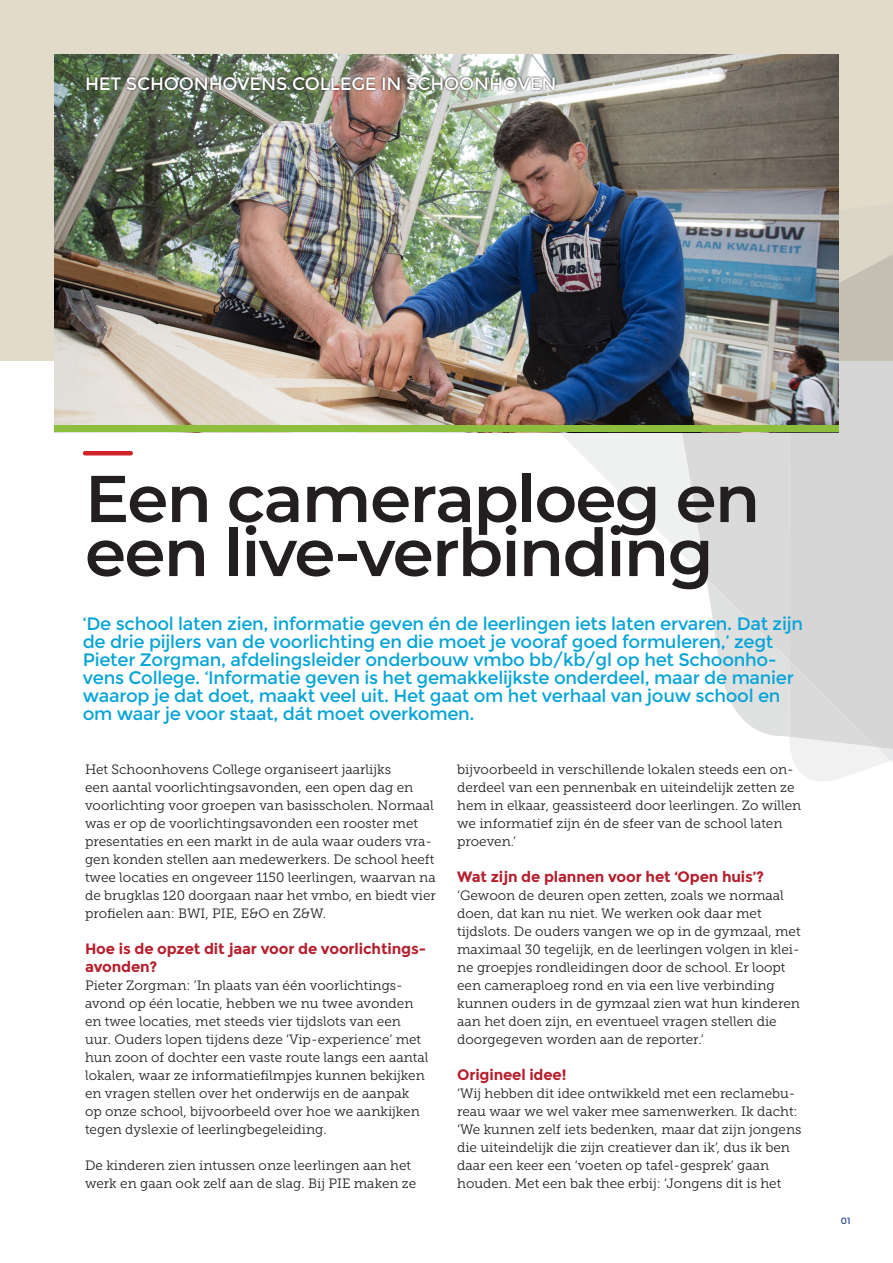
<style>
.page{position:relative;width:893px;height:1263px;background:#fff}
.page>*{position:absolute;margin:0;border:0;box-sizing:border-box;transform-origin:0 0}
.t1{font:600 66px/54px "Montserrat";letter-spacing:-.025em;color:#231f20}
.t2{font:18px/18px "Montserrat";letter-spacing:-.015em;color:#05a4d7}
.t3{font:18px "Montserrat";letter-spacing:-.01em;color:#fff}
.t4{font:700 15px/18px "Montserrat";letter-spacing:-.01em;color:#b61f2d}
.t5{font:13.5px/18px "Museo Slab 300";color:#231f20}
.t6{font:9px "Montserrat";color:#253f8e}
</style>
<div class="page">
<div style="left:0;top:0;width:893px;height:360px;background:#e3dbc9"></div>
<svg style="left:509px;top:432px;width:159px;height:108px"></svg>
<svg style="left:668px;top:254px;width:225px;height:527px"></svg>
<img style="left:54px;top:54px;width:785px;height:372px">
<div style="left:54px;top:426px;width:785px;height:6px;background:#8dbe3e"></div>
<hr style="left:85px;top:451px;width:46px;height:4px;background:#d1232a">
<img style="left:85px;top:76px;width:471px;height:16px">
<p class="t3" style="left:85px;top:73px;width:473px">HET SCHOONHOVENS COLLEGE IN SCHOONHOVEN</p>
<p class="t1" style="left:85px;top:469px;width:677px">Een cameraploeg en een live-verbinding</p>
<p class="t2" style="left:83px;top:615px;width:722px">‘De school laten zien, informatie geven én de leerlingen iets laten ervaren. Dat zijn de drie pijlers van de voorlichting en die moet je vooraf goed formuleren,’ zegt Pieter Zorgman, afdelingsleider onderbouw vmbo bb/kb/gl op het Schoonho&shy;vens College. ‘Informatie geven is het gemakkelijkste onderdeel, maar de manier waarop je dat doet, maakt veel uit. Het gaat om het verhaal van jouw school en om waar je voor staat, dát moet overkomen.</p>
<p class="t5" style="left:85px;top:760px;width:352px">Het Schoonhovens College organiseert jaarlijks<br>een aantal voorlichtingsavonden, een open dag en voorlichting voor groepen van basisscholen. Normaal was er op de voorlichtingsavonden een rooster met presentaties en een markt in de aula waar ouders vra&shy;gen konden stellen aan medewerkers. De school heeft twee locaties en ongeveer 1150 leerlingen, waarvan na de brugklas 120 doorgaan naar het vmbo, en biedt vier profielen aan: BWI, PIE, E&amp;O en Z&amp;W.</p>
<p class="t4" style="left:85px;top:940px;width:342px">Hoe is de opzet dit jaar voor de voorlichtings&shy;avonden?</p>
<p class="t5" style="left:85px;top:976px;width:345px">Pieter Zorgman: ’In plaats van één voorlichtings&shy;avond op één locatie, hebben we nu twee avonden en twee locaties, met steeds vier tijdslots van een uur. Ouders lopen tijdens deze ‘Vip-experience’ met hun zoon of dochter een vaste route langs een aantal lokalen, waar ze informatiefilmpjes kunnen bekijken en vragen stellen over het onderwijs en de aanpak op onze school, bijvoorbeeld over hoe we aankijken tegen dyslexie of leerlingbegeleiding.</p>
<p class="t5" style="left:85px;top:1156px;width:333px">De kinderen zien intussen onze leerlingen aan het werk en gaan ook zelf aan de slag. Bij PIE maken ze</p>
<p class="t5" style="left:457px;top:760px;width:346px">bijvoorbeeld in verschillende lokalen steeds een on&shy;derdeel van een pennenbak en uiteindelijk zetten ze hem in elkaar, geassisteerd door leerlingen. Zo willen we informatief zijn én de sfeer van de school laten proeven.’</p>
<p class="t4" style="left:457px;top:868px;width:309px">Wat zijn de plannen voor het ‘Open huis’?</p>
<p class="t5" style="left:457px;top:886px;width:345px">‘Gewoon de deuren open zetten, zoals we normaal doen, dat kan nu niet. We werken ook daar met tijdslots. De ouders vangen we op in de gymzaal, met maximaal 30 tegelijk, en de leerlingen volgen in klei&shy;ne groepjes rondleidingen door de school. Er loopt een cameraploeg rond en via een live verbinding kunnen ouders in de gymzaal zien wat hun kinderen aan het doen zijn, en eventueel vragen stellen die doorgegeven worden aan de reporter.’</p>
<p class="t4" style="left:457px;top:1066px;width:111px">Origineel idee!</p>
<p class="t5" style="left:457px;top:1084px;width:346px">‘Wij hebben dit idee ontwikkeld met een reclamebu&shy;reau waar we wel vaker mee samenwerken. Ik dacht: ‘We kunnen zelf iets bedenken, maar dat zijn jongens die uiteindelijk die zijn creatiever dan ik’, dus ik ben daar een keer een ‘voeten op tafel-gesprek’ gaan houden. Met een bak thee erbij: ‘Jongens dit is het</p>
<p class="t6" style="left:841px;top:1216px;width:11px">01</p>
</div>
